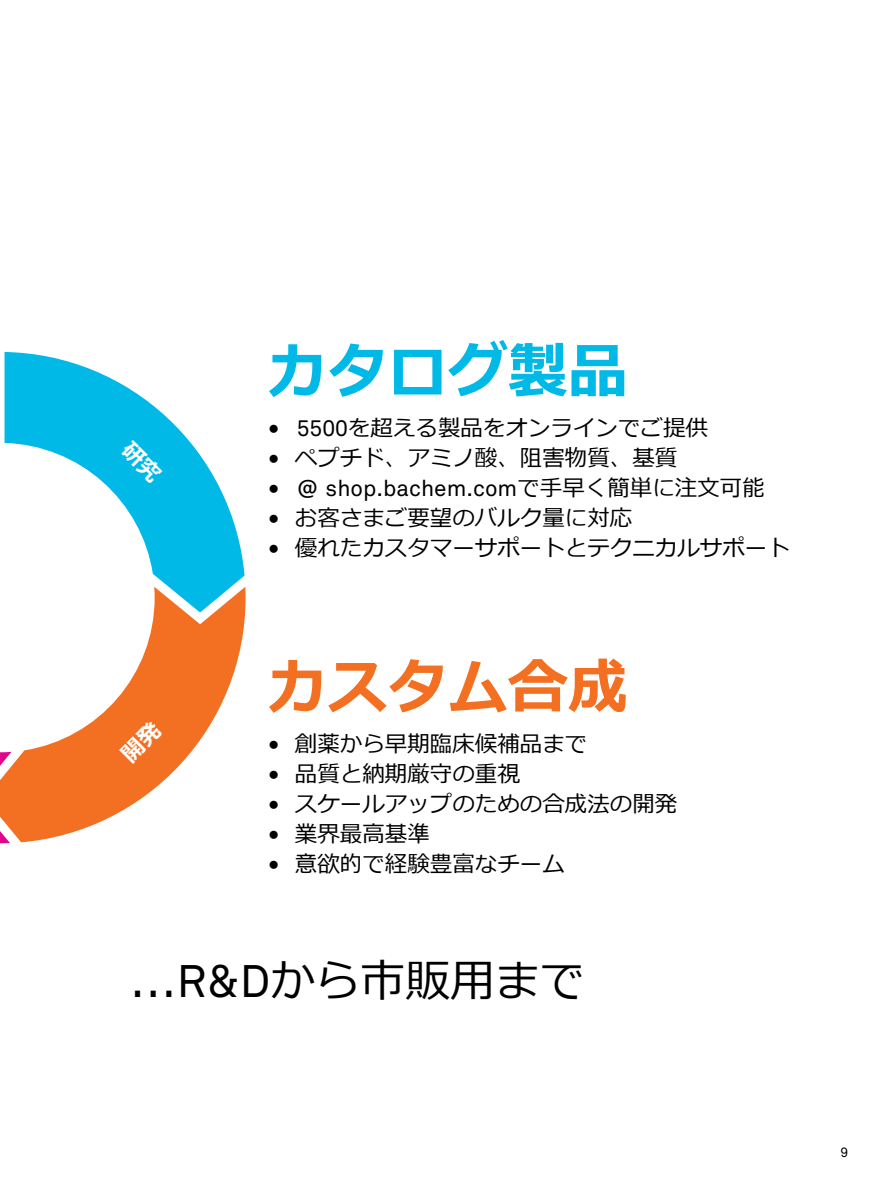
<style>
.page{position:relative;width:893px;height:1191px;background:#fff}
.page>*{position:absolute;margin:0;border:0;box-sizing:border-box;transform-origin:0 0}
.t1{font:700 60px "Meiryo";color:#00b9e7}
.t2{font:700 60px "Meiryo";color:#f36f21}
.t3{font:45px "Meiryo";color:#000}
.t4{font:22.5px "Meiryo";color:#000}
.t5{font:22.5px "Akkurat Bachem Pro";color:#000}
.t6{font:13.5px "Akkurat Bachem Pro";color:#000}
.s1{font-family:"Akkurat Bachem Pro"}
.s2{font-family:"Meiryo"}
</style>
<div class="page">
<svg style="left:5px;top:352px;width:240px;height:235px"></svg>
<svg style="left:0;top:582px;width:11px;height:261px"></svg>
<svg style="left:0;top:587px;width:246px;height:255px"></svg>
<div style="left:119px;top:439px;width:45px;height:44px;background:#00b9e7"></div>
<div style="left:119px;top:718px;width:45px;height:45px;background:#f36f21"></div>
<h1 class="t1" style="left:268px;top:329px;width:362px">カタログ製品</h1>
<p class="t4" style="left:268px;top:412px;width:442px">• <span class="s1">5500</span>を超える製品をオンラインでご提供</p>
<p class="t4" style="left:268px;top:442px;width:411px">• ペプチド、アミノ酸、阻害物質、基質</p>
<p class="t5" style="left:268px;top:475px;width:498px"><span class="s2">•</span> @ shop.bachem.com<span class="s2">で手早く簡単に注文可能</span></p>
<p class="t4" style="left:268px;top:502px;width:366px">• お客さまご要望のバルク量に対応</p>
<p class="t4" style="left:268px;top:532px;width:524px">• 優れたカスタマーサポートとテクニカルサポート</p>
<h1 class="t2" style="left:268px;top:645px;width:362px">カスタム合成</h1>
<p class="t4" style="left:268px;top:728px;width:321px">• 創薬から早期臨床候補品まで</p>
<p class="t4" style="left:268px;top:758px;width:254px">• 品質と納期厳守の重視</p>
<p class="t4" style="left:268px;top:788px;width:411px">• スケールアップのための合成法の開発</p>
<p class="t4" style="left:268px;top:818px;width:164px">• 業界最高基準</p>
<p class="t4" style="left:268px;top:848px;width:299px">• 意欲的で経験豊富なチーム</p>
<h2 class="t3" style="left:130px;top:949px;width:457px">...<span class="s1">R&amp;D</span>から市販用まで</h2>
<p class="t6" style="left:841px;top:1144px;width:9px">9</p>
</div>
